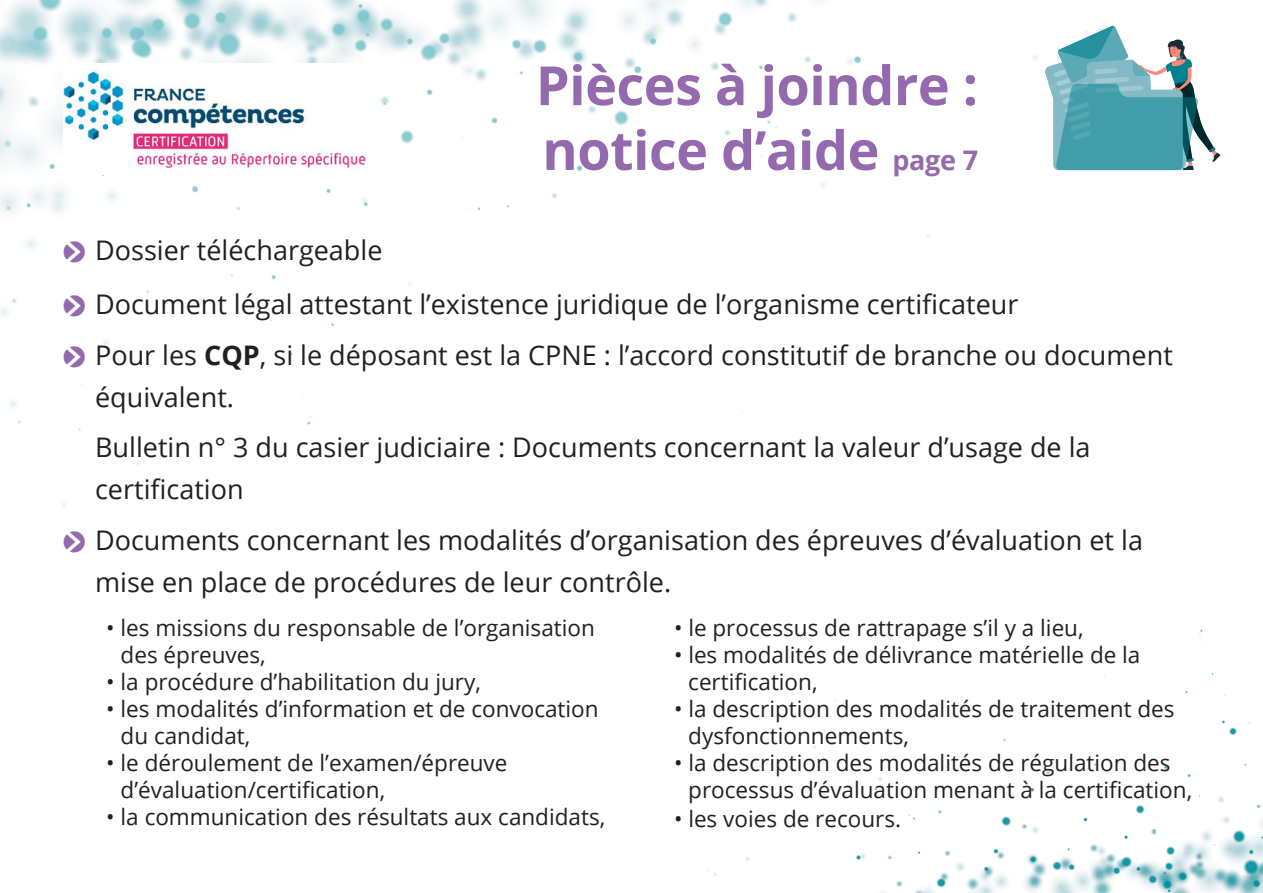
<style>
.page{position:relative;width:1263px;height:893px;background:#fff}
.page>*{position:absolute;margin:0;border:0;box-sizing:border-box;transform-origin:0 0}
.t1{font:700 54px/64.8px "Open Sans";letter-spacing:-.01em;color:#9469ad}
.t2{font:27px/50.6px "Open Sans";color:#231f20}
.t3{font:22.5px/27px "Open Sans";color:#231f20}
.s1{font-family:"Pointers";color:#9469ad}
.s2{font-size:27px}
.s3{font-weight:700}
</style>
<div class="page">
<img style="left:0;top:0;width:1221px;height:507px">
<img style="left:708px;top:630px;width:555px;height:263px">
<div style="left:64px;top:239px;width:1135px;height:34px;background:#fff"></div>
<div style="left:64px;top:64px;width:312px;height:110px;background:#fff"></div>
<img style="left:64px;top:69px;width:301px;height:101px">
<svg style="left:1044px;top:26px;width:176px;height:144px"></svg>
<p class="t2" style="left:64px;top:224px;width:320px"><span class="s1">O</span> Dossier téléchargeable</p>
<h1 class="t1" style="left:536px;top:52px;width:444px">Pièces à joindre : notice d’aide <span class="s2">page 7</span></h1>
<p class="t2" style="left:64px;top:278px;width:1110px"><span class="s1">O</span> Document légal attestant l’existence juridique de l’organisme certificateur<br><span class="s1">O</span> Pour les <span class="s3">CQP</span>, si le déposant est la CPNE : l’accord constitutif de branche ou document</p>
<p class="t2" style="left:95px;top:371px;width:997px">équivalent.<br>Bulletin n° 3 du casier judiciaire : Documents concernant la valeur d’usage de la</p>
<p class="t2" style="left:64px;top:463px;width:1081px;text-indent:31px">certification<br><span class="s1">O</span> Documents concernant les modalités d’organisation des épreuves d’évaluation et la</p>
<p class="t2" style="left:95px;top:556px;width:577px">mise en place de procédures de leur contrôle.</p>
<p class="t3" style="left:121px;top:613px;width:476px;text-indent:-14px">• les missions du responsable de l’organisation des épreuves,</p>
<p class="t3" style="left:106px;top:667px;width:376px">• la procédure d’habilitation du jury,</p>
<p class="t3" style="left:121px;top:694px;width:480px;text-indent:-14px">• les modalités d’information et de convocation du candidat,</p>
<p class="t3" style="left:121px;top:748px;width:388px;text-indent:-14px">• le déroulement de l’examen/épreuve d’évaluation/certification,</p>
<p class="t3" style="left:106px;top:802px;width:500px">• la communication des résultats aux candidats,</p>
<p class="t3" style="left:674px;top:613px;width:411px">• le processus de rattrapage s’il y a lieu,</p>
<p class="t3" style="left:688px;top:640px;width:454px;text-indent:-14px">• les modalités de délivrance matérielle de la certification,</p>
<p class="t3" style="left:688px;top:694px;width:488px;text-indent:-14px">• la description des modalités de traitement des dysfonctionnements,</p>
<p class="t3" style="left:688px;top:748px;width:505px;text-indent:-14px">• la description des modalités de régulation des processus d’évaluation menant à la certification,</p>
<p class="t3" style="left:674px;top:804px;width:229px">• les voies de recours.</p>
</div>
